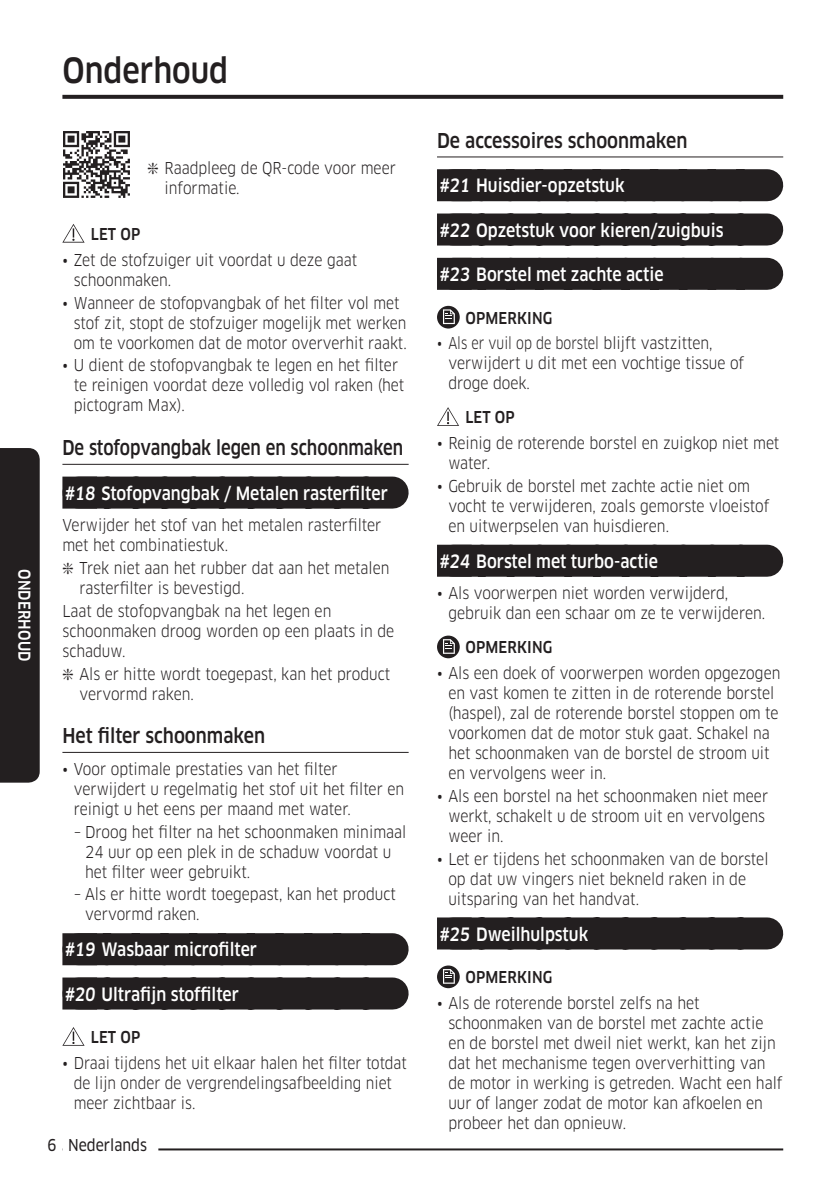
<style>
.page{position:relative;width:840px;height:1191px;background:#fff}
.page>*{position:absolute;margin:0;border:0;box-sizing:border-box;transform-origin:0 0}
.t1{font:500 34px "Samsung Clan Pro";color:#231f20;scale:.88 1}
.t2{font:500 20px "Samsung Clan Pro";color:#231f20;scale:.88 1}
.t3{font:500 20px "Samsung Clan Pro";color:#231f20;scale:.83 1}
.t4{font:500 18px "Samsung Clan Pro";color:#fff;scale:.88 1}
.t5{font:16px/20px "Samsung Clan Pro";color:#231f20;scale:.88 1}
.t6{font:16px/20px "Samsung Clan Pro";color:#231f20;scale:.87 1}
.t7{font:16px/20px "Samsung Clan Pro";color:#231f20;scale:.8 1}
.t8{font:500 16px "Samsung Clan Pro";letter-spacing:.01em;color:#231f20;scale:.88 1}
.t9{font:16px "Samsung Clan Pro News";color:#231f20;scale:.88 1}
.t10{font:500 16px "Samsung Clan Pro";letter-spacing:.01em;color:#fff;scale:.88 1}
</style>
<div class="page">
<div style="left:0;top:448px;width:40px;height:334px;background:#231f20"></div>
<hr style="left:62px;top:464px;width:346px;height:1px;background:#231f20">
<div style="left:97px;top:476px;width:295px;height:32px;background:#231f20"></div>
<div style="left:62px;top:476px;width:35px;height:32px;background:#231f20"></div>
<hr style="left:62px;top:752px;width:346px;height:1px;background:#231f20">
<div style="left:97px;top:933px;width:295px;height:32px;background:#231f20"></div>
<div style="left:62px;top:933px;width:35px;height:32px;background:#231f20"></div>
<div style="left:97px;top:977px;width:295px;height:32px;background:#231f20"></div>
<div style="left:62px;top:977px;width:35px;height:32px;background:#231f20"></div>
<svg style="left:63px;top:131px;width:67px;height:67px"></svg>
<hr style="left:437px;top:156px;width:345px;height:1px;background:#231f20">
<div style="left:471px;top:169px;width:295px;height:32px;background:#231f20"></div>
<div style="left:437px;top:169px;width:34px;height:32px;background:#231f20"></div>
<div style="left:471px;top:213px;width:295px;height:32px;background:#231f20"></div>
<div style="left:437px;top:213px;width:34px;height:32px;background:#231f20"></div>
<div style="left:471px;top:258px;width:295px;height:32px;background:#231f20"></div>
<div style="left:437px;top:258px;width:34px;height:32px;background:#231f20"></div>
<div style="left:471px;top:545px;width:295px;height:32px;background:#231f20"></div>
<div style="left:437px;top:545px;width:34px;height:32px;background:#231f20"></div>
<div style="left:471px;top:917px;width:295px;height:32px;background:#231f20"></div>
<div style="left:437px;top:917px;width:34px;height:32px;background:#231f20"></div>
<svg style="left:62px;top:224px;width:22px;height:18px"></svg>
<svg style="left:63px;top:1027px;width:21px;height:18px"></svg>
<svg style="left:437px;top:306px;width:22px;height:22px"></svg>
<svg style="left:442px;top:309px;width:12px;height:15px"></svg>
<svg style="left:437px;top:407px;width:22px;height:19px"></svg>
<svg style="left:437px;top:635px;width:22px;height:23px"></svg>
<svg style="left:442px;top:639px;width:12px;height:15px"></svg>
<svg style="left:437px;top:965px;width:22px;height:23px"></svg>
<svg style="left:442px;top:969px;width:12px;height:14px"></svg>
<svg style="left:62px;top:95px;width:720px;height:4px;background:#2c2829"></svg>
<hr style="left:62px;top:1148px;width:720px;height:2px;background:#231f20">
<div style="left:62px;top:1145px;width:96px;height:6px;background:#fff"></div>
<h1 class="t1" style="left:62px;top:51px;width:190px">Onderhoud</h1>
<p class="t10" style="left:34px;top:569px;width:107px;rotate:90deg">ONDERHOUD</p>
<p class="t5" style="left:164px;top:158px;width:264px;text-indent:-17px">❇ Raadpleeg de QR-code voor meer informatie.</p>
<p class="t8" style="left:91px;top:225px;width:58px">LET OP</p>
<p class="t5" style="left:74px;top:250px;width:323px;text-indent:-11px">• Zet de stofzuiger uit voordat u deze gaat schoonmaken.</p>
<p class="t6" style="left:74px;top:293px;width:384px;text-indent:-11px">• Wanneer de stofopvangbak of het filter vol met stof zit, stopt de stofzuiger mogelijk met werken om te voorkomen dat de motor oververhit raakt.</p>
<p class="t5" style="left:74px;top:355px;width:377px;text-indent:-11px">• U dient de stofopvangbak te legen en het filter te reinigen voordat deze volledig vol raken (het pictogram Max).</p>
<p class="t3" style="left:62px;top:436px;width:412px">De stofopvangbak legen en schoonmaken</p>
<p class="t4" style="left:64px;top:482px;width:369px">#18 Stofopvangbak / Metalen rasterfilter</p>
<p class="t5" style="left:62px;top:515px;width:364px">Verwijder het stof van het metalen rasterfilter met het combinatiestuk.</p>
<p class="t5" style="left:79px;top:558px;width:353px;text-indent:-17px">❇ Trek niet aan het rubber dat aan het metalen rasterfilter is bevestigd.</p>
<p class="t5" style="left:62px;top:601px;width:378px">Laat de stofopvangbak na het legen en schoonmaken droog worden op een plaats in de schaduw.</p>
<p class="t5" style="left:79px;top:663px;width:354px;text-indent:-17px">❇ Als er hitte wordt toegepast, kan het product vervormd raken.</p>
<p class="t2" style="left:62px;top:724px;width:232px">Het filter schoonmaken</p>
<p class="t5" style="left:74px;top:759px;width:377px;text-indent:-11px">• Voor optimale prestaties van het filter verwijdert u regelmatig het stof uit het filter en reinigt u het eens per maand met water.</p>
<p class="t5" style="left:85px;top:821px;width:366px;text-indent:-11px">– Droog het filter na het schoonmaken minimaal<br>24 uur op een plek in de schaduw voordat u het filter weer gebruikt.</p>
<p class="t5" style="left:85px;top:884px;width:354px;text-indent:-11px">– Als er hitte wordt toegepast, kan het product vervormd raken.</p>
<p class="t4" style="left:64px;top:939px;width:220px">#19 Wasbaar microfilter</p>
<p class="t4" style="left:64px;top:983px;width:200px">#20 Ultrafijn stoffilter</p>
<p class="t8" style="left:91px;top:1028px;width:58px">LET OP</p>
<p class="t6" style="left:74px;top:1053px;width:384px;text-indent:-11px">• Draai tijdens het uit elkaar halen het filter totdat de lijn onder de vergrendelingsafbeelding niet meer zichtbaar is.</p>
<p class="t9" style="left:48px;top:1136px;width:114px">6 Nederlands</p>
<p class="t2" style="left:437px;top:129px;width:286px">De accessoires schoonmaken</p>
<p class="t4" style="left:439px;top:175px;width:212px">#21 Huisdier-opzetstuk</p>
<p class="t4" style="left:439px;top:219px;width:325px">#22 Opzetstuk voor kieren/zuigbuis</p>
<p class="t4" style="left:439px;top:264px;width:256px">#23 Borstel met zachte actie</p>
<p class="t8" style="left:465px;top:308px;width:100px">OPMERKING</p>
<p class="t7" style="left:448px;top:333px;width:371px;text-indent:-11px">• Als er vuil op de borstel blijft vastzitten, verwijdert u dit met een vochtige tissue of droge doek.</p>
<p class="t8" style="left:465px;top:408px;width:58px">LET OP</p>
<p class="t5" style="left:448px;top:433px;width:377px;text-indent:-11px">• Reinig de roterende borstel en zuigkop niet met water.</p>
<p class="t5" style="left:448px;top:476px;width:366px;text-indent:-11px">• Gebruik de borstel met zachte actie niet om vocht te verwijderen, zoals gemorste vloeistof en uitwerpselen van huisdieren.</p>
<p class="t4" style="left:439px;top:550px;width:250px">#24 Borstel met turbo-actie</p>
<p class="t5" style="left:448px;top:583px;width:361px;text-indent:-11px">• Als voorwerpen niet worden verwijderd, gebruik dan een schaar om ze te verwijderen.</p>
<p class="t8" style="left:465px;top:638px;width:100px">OPMERKING</p>
<p class="t5" style="left:448px;top:663px;width:378px;text-indent:-11px">• Als een doek of voorwerpen worden opgezogen en vast komen te zitten in de roterende borstel (haspel), zal de roterende borstel stoppen om te voorkomen dat de motor stuk gaat. Schakel na het schoonmaken van de borstel de stroom uit en vervolgens weer in.</p>
<p class="t5" style="left:448px;top:786px;width:365px;text-indent:-11px">• Als een borstel na het schoonmaken niet meer werkt, schakelt u de stroom uit en vervolgens weer in.</p>
<p class="t5" style="left:448px;top:848px;width:365px;text-indent:-11px">• Let er tijdens het schoonmaken van de borstel op dat uw vingers niet bekneld raken in de uitsparing van het handvat.</p>
<p class="t4" style="left:439px;top:923px;width:171px">#25 Dweilhulpstuk</p>
<p class="t8" style="left:465px;top:968px;width:100px">OPMERKING</p>
<p class="t5" style="left:448px;top:993px;width:381px;text-indent:-11px">• Als de roterende borstel zelfs na het schoonmaken van de borstel met zachte actie en de borstel met dweil niet werkt, kan het zijn dat het mechanisme tegen oververhitting van de motor in werking is getreden. Wacht een half uur of langer zodat de motor kan afkoelen en probeer het dan opnieuw.</p>
</div>
